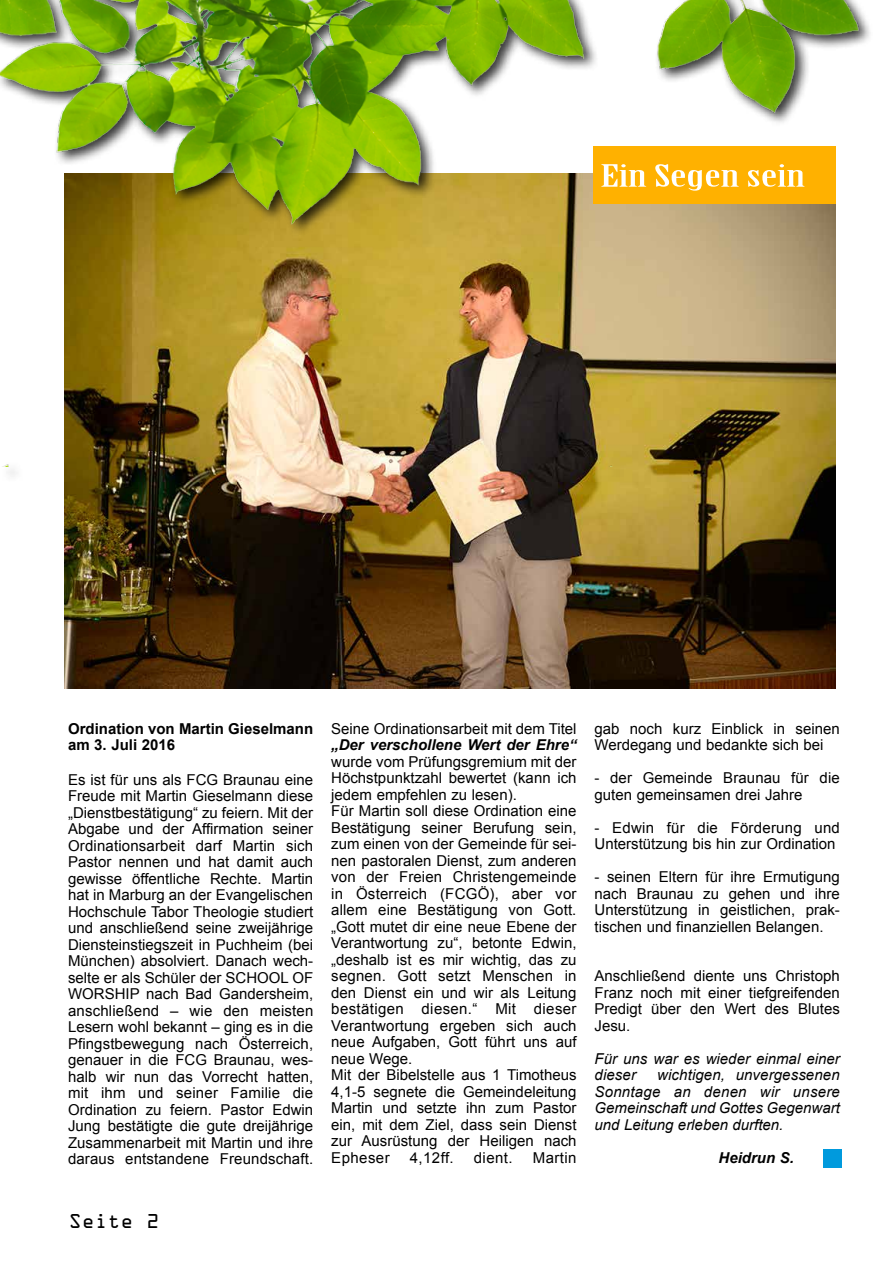
<style>
.page{position:relative;width:893px;height:1263px;background:#fff}
.page>*{position:absolute;margin:0;border:0;box-sizing:border-box;transform-origin:0 0}
.t1{font:30px "Birch Std";color:#fff;scale:2 1}
.t2{font:18px "OCRA Std";color:#000}
.t3{font:15px/16.5px "Arial";color:#000}
.t4{font:italic 15px/16.5px "Arial";color:#000}
.t5{font:700 15px/16.5px "Arial";color:#000}
.t6{font:italic 700 15px "Arial";color:#000}
</style>
<div class="page">
<img style="left:65px;top:483px;width:771px;height:205px">
<div style="left:0;top:0;width:874px;height:483px;background:#000;opacity:.78"></div>
<img style="left:0;top:0;width:874px;height:467px">
<div style="left:823px;top:1149px;width:19px;height:19px;background:#009add"></div>
<div style="left:593px;top:147px;width:243px;height:57px;background:#ffb100"></div>
<h1 class="t1" style="left:600px;top:159px;width:104px">Ein Segen sein</h1>
<p class="t5" style="left:68px;top:721px;width:247px">Ordination von Martin Gieselmann am 3. Juli 2016</p>
<p class="t3" style="left:68px;top:771px;width:247px;text-align:justify">Es ist für uns als FCG Braunau eine Freude mit Martin Gieselmann diese „Dienstbestätigung“ zu feiern. Mit der Abgabe und der Affirmation seiner Ordinationsarbeit darf Martin sich Pastor nennen und hat damit auch gewisse öffentliche Rechte. Martin hat in Marburg an der Evangelischen Hochschule Tabor Theologie studiert und anschließend seine zweijährige Diensteinstiegszeit in Puchheim (bei München) absolviert. Danach wech&shy;selte er als Schüler der SCHOOL OF WORSHIP nach Bad Gandersheim, anschließend – wie den meisten Lesern wohl bekannt – ging es in die Pfingstbewegung nach Österreich, genauer in die FCG Braunau, wes&shy;halb wir nun das Vorrecht hatten, mit ihm und seiner Familie die Ordination zu feiern. Pastor Edwin Jung bestätigte die gute dreijährige Zusammenarbeit mit Martin und ihre daraus entstandene Freundschaft.</p>
<p class="t3" style="left:331px;top:720px;width:247px">Seine Ordinationsarbeit mit dem Titel</p>
<p class="t6" style="left:331px;top:735px;width:247px">„Der verschollene Wert der Ehre“</p>
<p class="t3" style="left:331px;top:753px;width:247px">wurde vom Prüfungsgremium mit der<br>Höchstpunktzahl bewertet (kann ich jedem empfehlen zu lesen).<br>Für Martin soll diese Ordination eine<br>Bestätigung seiner Berufung sein, zum einen von der Gemeinde für sei&shy;nen pastoralen Dienst, zum anderen von der Freien Christengemeinde in Österreich (FCGÖ), aber vor allem eine Bestätigung von Gott. „Gott mutet dir eine neue Ebene der<br>Verantwortung zu“, betonte Edwin, „deshalb ist es mir wichtig, das zu segnen. Gott setzt Menschen in den Dienst ein und wir als Leitung bestätigen diesen.“ Mit dieser<br>Verantwortung ergeben sich auch neue Aufgaben, Gott führt uns auf neue Wege.<br>Mit der Bibelstelle aus 1 Timotheus<br>4,1-5 segnete die Gemeindeleitung<br>Martin und setzte ihn zum Pastor ein, mit dem Ziel, dass sein Dienst zur Ausrüstung der Heiligen nach<br>Epheser</p>
<p class="t3" style="left:410px;top:1149px;width:45px">4,12ff.</p>
<p class="t3" style="left:474px;top:1149px;width:40px">dient.</p>
<p class="t3" style="left:533px;top:1149px;width:45px">Martin</p>
<p class="t3" style="left:595px;top:720px;width:247px">gab noch kurz Einblick in seinen<br>Werdegang und bedankte sich bei</p>
<p class="t3" style="left:595px;top:770px;width:247px">- der Gemeinde Braunau für die guten gemeinsamen drei Jahre</p>
<p class="t3" style="left:595px;top:819px;width:247px">- Edwin für die Förderung und<br>Unterstützung bis hin zur Ordination</p>
<p class="t3" style="left:595px;top:869px;width:247px;text-align:justify">- seinen Eltern für ihre Ermutigung nach Braunau zu gehen und ihre Unterstützung in geistlichen, prak&shy;tischen und finanziellen Belangen.</p>
<p class="t3" style="left:595px;top:968px;width:247px;text-align:justify">Anschließend diente uns Christoph Franz noch mit einer tiefgreifenden Predigt über den Wert des Blutes Jesu.</p>
<p class="t4" style="left:595px;top:1050px;width:247px">Für uns war es wieder einmal einer dieser</p>
<p class="t4" style="left:595px;top:1067px;width:247px;text-align:justify;text-indent:63px">wichtigen, unvergessenen Sonntage an denen wir unsere Gemeinschaft und Gottes Gegenwart und Leitung erleben durften.</p>
<p class="t6" style="left:718px;top:1148px;width:77px">Heidrun S.</p>
<p class="t2" style="left:69px;top:1213px;width:92px">Seite 2</p>
</div>
